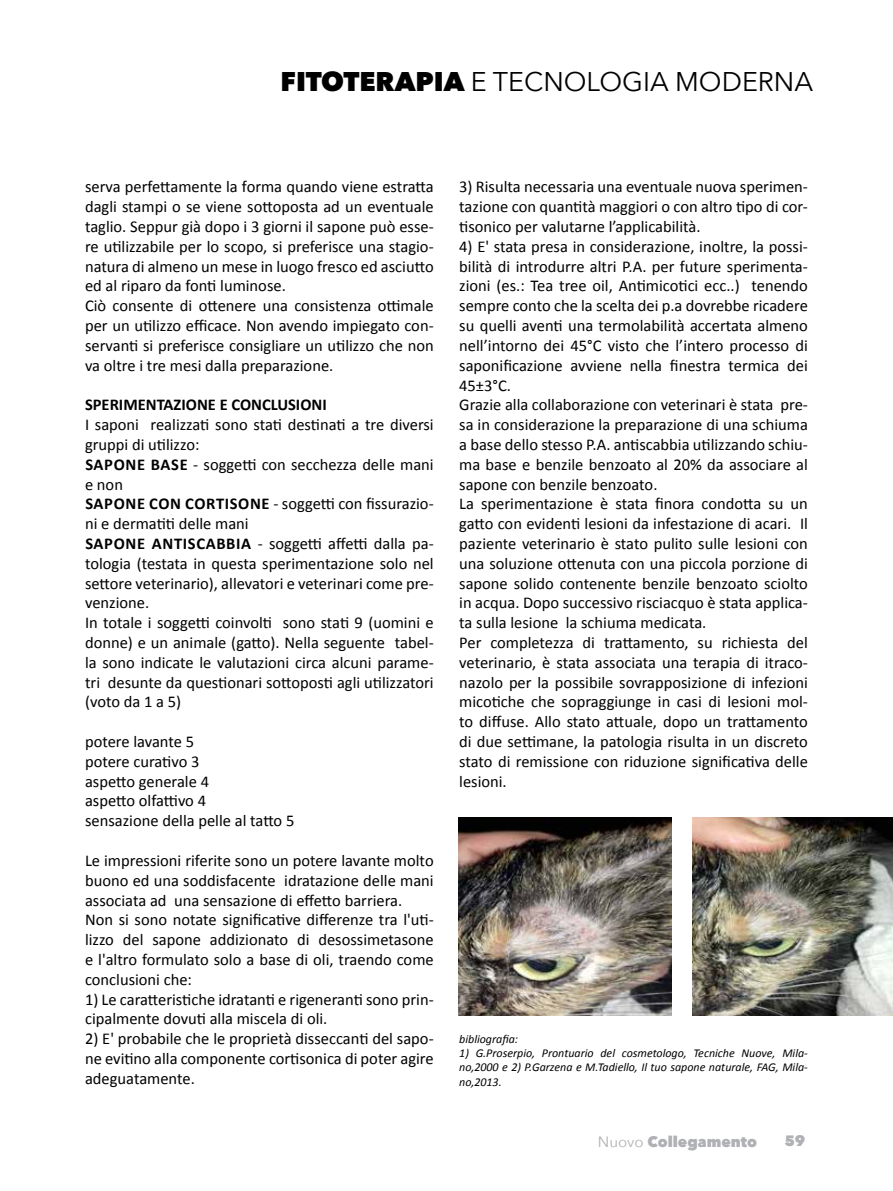
<style>
.page{position:relative;width:893px;height:1191px;background:#fff}
.page>*{position:absolute;margin:0;border:0;box-sizing:border-box;transform-origin:0 0}
.t1{font:27px "Avenir Next";color:#000}
.t2{font:16.5px/19.8px "Calibri";color:#000}
.t3{font:800 15px "Avenir Next";color:#afb1b4}
.t4{font:14.55px "Times New Roman";color:#000;scale:.86 1}
.t5{font:italic 12px/14.4px "Calibri";color:#000;text-align:justify}
.s1{font-weight:800}
.s2{font-weight:700}
.s3{font-weight:400}
</style>
<div class="page">
<img style="left:458px;top:817px;width:214px;height:198px">
<img style="left:693px;top:817px;width:200px;height:198px">
<p class="t1" style="left:280px;top:66px;width:534px"><span class="s1">FITOTERAPIA</span> E TECNOLOGIA MODERNA</p>
<p class="t2" style="left:85px;top:177px;width:350px">serva perfettamente la forma quando viene estratta dagli stampi o se viene sottoposta ad un eventuale taglio. Seppur già dopo i 3 giorni il sapone può esse&shy;re utilizzabile per lo scopo, si preferisce una stagio&shy;natura di almeno un mese in luogo fresco ed asciutto ed al riparo da fonti luminose.<br>Ciò consente di ottenere una consistenza ottimale per un utilizzo efficace. Non avendo impiegato con&shy;servanti si preferisce consigliare un utilizzo che non va oltre i tre mesi dalla preparazione.</p>
<p class="t2" style="left:85px;top:395px;width:350px"><span class="s2">SPERIMENTAZIONE E CONCLUSIONI<br></span>I saponi realizzati sono stati destinati a tre diversi gruppi di utilizzo:<br><span class="s2">SAPONE BASE</span> - soggetti con secchezza delle mani e non<br><span class="s2">SAPONE CON CORTISONE</span> - soggetti con fissurazio&shy;ni e dermatiti delle mani<br><span class="s2">SAPONE ANTISCABBIA</span> - soggetti affetti dalla pa&shy;tologia (testata in questa sperimentazione solo nel settore veterinario), allevatori e veterinari come pre&shy;venzione.<br>In totale i soggetti coinvolti sono stati 9 (uomini e donne) e un animale (gatto). Nella seguente tabel&shy;la sono indicate le valutazioni circa alcuni parame&shy;tri desunte da questionari sottoposti agli utilizzatori (voto da 1 a 5)</p>
<p class="t2" style="left:85px;top:731px;width:211px">potere lavante 5<br>potere curativo 3<br>aspetto generale 4<br>aspetto olfattivo 4<br>sensazione della pelle al tatto 5</p>
<p class="t2" style="left:85px;top:850px;width:350px">Le impressioni riferite sono un potere lavante molto buono ed una soddisfacente idratazione delle mani associata ad una sensazione di effetto barriera.<br>Non si sono notate significative differenze tra l'uti&shy;lizzo del sapone addizionato di desossimetasone e l'altro formulato solo a base di oli, traendo come conclusioni che:</p>
<p class="t2" style="left:85px;top:989px;width:350px">1) Le caratteristiche idratanti e rigeneranti sono prin&shy;cipalmente dovuti alla miscela di oli.</p>
<p class="t2" style="left:85px;top:1028px;width:350px;text-align:justify">2) E' probabile che le proprietà disseccanti del sapo&shy;ne evitino alla componente cortisonica di poter agire adeguatamente.</p>
<p class="t2" style="left:459px;top:177px;width:350px;text-align:justify">3) Risulta necessaria una eventuale nuova sperimen&shy;tazione con quantità maggiori o con altro tipo di cor&shy;tisonico per valutarne l’applicabilità.</p>
<p class="t2" style="left:459px;top:236px;width:350px">4) E' stata presa in considerazione, inoltre, la possi&shy;bilità di introdurre altri P.A. per future sperimenta&shy;zioni (es.: Tea tree oil, Antimicotici ecc..) tenendo sempre conto che la scelta dei p.a dovrebbe ricadere su quelli aventi una termolabilità accertata almeno nell’intorno dei 45°C visto che l’intero processo di saponificazione avviene nella finestra termica dei 45±3°C.<br>Grazie alla collaborazione con veterinari è stata pre&shy;sa in considerazione la preparazione di una schiuma a base dello stesso P.A. antiscabbia utilizzando schiu&shy;ma base e benzile benzoato al 20% da associare al sapone con benzile benzoato.<br>La sperimentazione è stata finora condotta su un gatto con evidenti lesioni da infestazione di acari. Il paziente veterinario è stato pulito sulle lesioni con una soluzione ottenuta con una piccola porzione di sapone solido contenente benzile benzoato sciolto in acqua. Dopo successivo risciacquo è stata applica&shy;ta sulla lesione la schiuma medicata.<br>Per completezza di trattamento, su richiesta del veterinario, è stata associata una terapia di itraco&shy;nazolo per la possibile sovrapposizione di infezioni micotiche che sopraggiunge in casi di lesioni mol&shy;to diffuse. Allo stato attuale, dopo un trattamento di due settimane, la patologia risulta in un discreto stato di remissione con riduzione significativa delle lesioni.</p>
<p class="t4" style="left:457px;top:701px;width:347px">stato di remissione con riduzione significativa delle lesioni.</p>
<p class="t5" style="left:459px;top:1031px;width:60px">bibliografia:</p>
<p class="t5" style="left:459px;top:1045px;width:350px">1) G.Proserpio, Prontuario del cosmetologo, Tecniche Nuove, Mila&shy;no,2000 e 2) P.Garzena e M.Tadiello, Il tuo sapone naturale, FAG, Mila&shy;no,2013.</p>
<p class="t3" style="left:598px;top:1132px;width:161px"><span class="s3">Nuovo</span> Collegamento</p>
<p class="t3" style="left:784px;top:1131px;width:22px">59</p>
</div>
